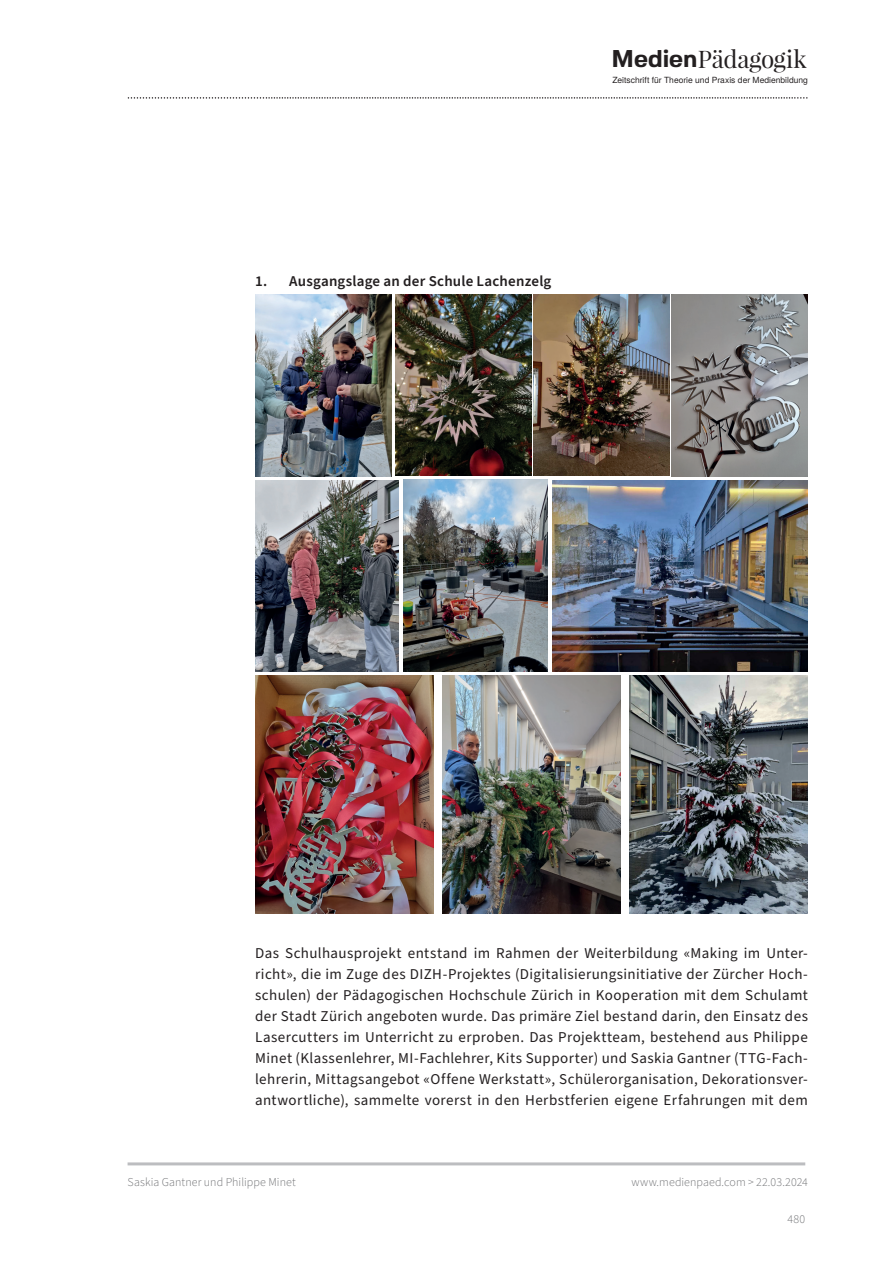
<style>
.page{position:relative;width:893px;height:1263px;background:#fff}
.page>*{position:absolute;margin:0;border:0;box-sizing:border-box;transform-origin:0 0}
.t1{font:24.3px "Playfair Display";letter-spacing:-.015em;color:#231f20}
.mp-text_ohne_Einzug{font:15px/21px "Source Sans Pro";letter-spacing:.03em;color:#231f20;text-align:justify}
.t2{font:600 15px "Source Sans Pro";letter-spacing:.015em;color:#231f20}
.t3{font:300 12px "Source Sans Pro";letter-spacing:.005em;color:#6c6d70}
.t4{font:8.55px "Te X Gyre Heros";color:#231f20}
.s1{font-family:"Fivo Sans";font-weight:700}
</style>
<div class="page">
<hr style="left:128px;top:1162px;width:677px;height:3px;background:#bcbdc0">
<svg style="left:128px;top:97px;width:679px;height:2px"></svg>
<img style="left:255px;top:295px;width:136px;height:181px">
<img style="left:672px;top:295px;width:136px;height:181px">
<img style="left:255px;top:480px;width:144px;height:191px">
<img style="left:553px;top:480px;width:255px;height:191px">
<img style="left:255px;top:675px;width:179px;height:238px">
<img style="left:442px;top:675px;width:179px;height:238px">
<img style="left:629px;top:675px;width:179px;height:238px">
<img style="left:395px;top:295px;width:136px;height:181px">
<img style="left:534px;top:294px;width:136px;height:182px">
<img style="left:404px;top:480px;width:143px;height:191px">
<h1 class="t1" style="left:611px;top:43px;width:197px"><span class="s1">Medien</span>Pädagogik</h1>
<p class="t4" style="left:612px;top:73px;width:197px">Zeitschrift für Theorie und Praxis der Medienbildung</p>
<h2 class="t2" style="left:255px;top:271px;width:298px">1. Ausgangslage an der Schule Lachenzelg</h2>
<p class="mp-text_ohne_Einzug" style="left:255px;top:943px;width:554px">Das Schulhausprojekt entstand im Rahmen der Weiterbildung «Making im Unter&shy;richt», die im Zuge des DIZH-Projektes (Digitalisierungsinitiative der Zürcher Hoch&shy;schulen) der Pädagogischen Hochschule Zürich in Kooperation mit dem Schulamt der Stadt Zürich angeboten wurde. Das primäre Ziel bestand darin, den Einsatz des Lasercutters im Unterricht zu erproben. Das Projektteam, bestehend aus Philippe Minet (Klassenlehrer, MI-Fachlehrer, Kits Supporter) und Saskia Gantner (TTG-Fach&shy;lehrerin, Mittagsangebot «Offene Werkstatt», Schülerorganisation, Dekorationsver&shy;antwortliche), sammelte vorerst in den Herbstferien eigene Erfahrungen mit dem</p>
<p class="t3" style="left:128px;top:1174px;width:170px">Saskia Gantner und Philippe Minet</p>
<p class="t3" style="left:631px;top:1174px;width:178px">www.medienpaed.com &gt; 22.03.2024</p>
<p class="t3" style="left:787px;top:1211px;width:19px">480</p>
</div>
